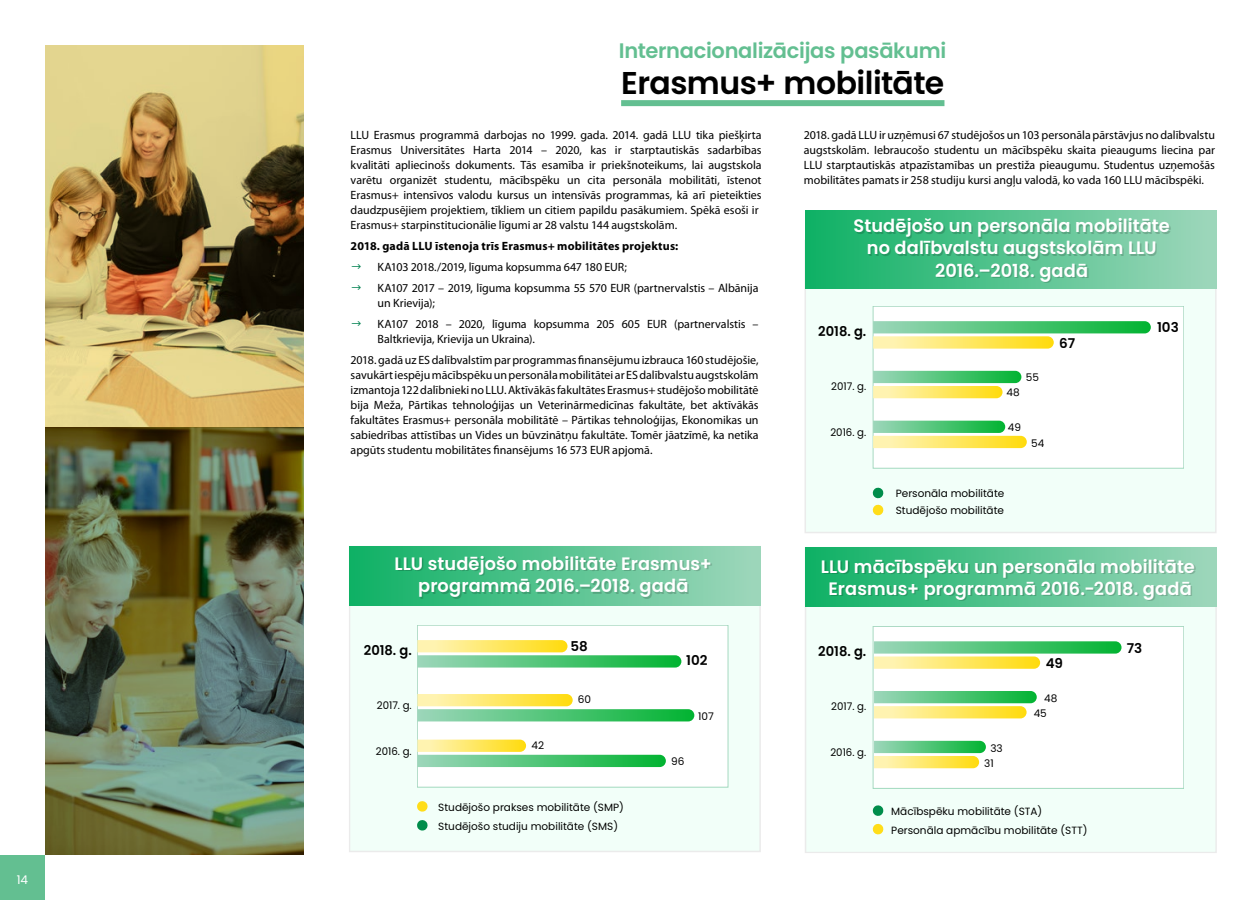
<style>
.page{position:relative;width:1260px;height:900px;background:#fff}
.page>*{position:absolute;margin:0;border:0;box-sizing:border-box;transform-origin:0 0}
.t1{font:600 31.5px "Poppins";letter-spacing:-.02em;color:#000}
.t2{font:600 21px "Poppins";letter-spacing:-.015em;color:#63bf91}
.t3{font:600 18px/22.2px "Poppins";letter-spacing:.005em;color:#fff;text-align:center}
.t4{font:600 13.5px "Poppins";color:#000}
.t5{font:12px/15px "Myriad Pro";letter-spacing:-.005em;color:#000}
.t6{font:700 12px "Myriad Pro";letter-spacing:.01em;color:#000}
.t7{font:12px "Poppins";color:#fff}
.t8{font:10.5px/15.1px "Poppins";color:#000}
</style>
<div class="page">
<div style="left:0;top:855px;width:45px;height:45px;background:#63bf91"></div>
<div style="left:621px;top:100px;width:323px;height:6px;background:#63bf91"></div>
<img style="left:45px;top:45px;width:259px;height:383px">
<img style="left:45px;top:428px;width:259px;height:427px">
<div style="left:806px;top:548px;width:410px;height:305px;background:#f2fff9"></div>
<div style="left:805px;top:547px;width:412px;height:306px;border:2px solid #ebebeb"></div>
<div style="left:873px;top:626px;width:311px;height:162px;background:#fff"></div>
<div style="left:350px;top:547px;width:410px;height:304px;background:#f2fff9"></div>
<div style="left:349px;top:546px;width:412px;height:306px;border:2px solid #ebebeb"></div>
<div style="left:417px;top:625px;width:311px;height:162px;background:#fff"></div>
<svg style="left:417px;top:640px;width:264px;height:28px"></svg>
<svg style="left:417px;top:694px;width:277px;height:27px"></svg>
<svg style="left:417px;top:740px;width:249px;height:27px"></svg>
<svg style="left:417px;top:801px;width:11px;height:11px"></svg>
<svg style="left:417px;top:820px;width:11px;height:11px"></svg>
<div style="left:805px;top:240px;width:411px;height:293px;background:#f2fff9"></div>
<div style="left:805px;top:240px;width:412px;height:293px;border:2px solid #ebebeb"></div>
<div style="left:873px;top:306px;width:311px;height:162px;background:#fff"></div>
<svg style="left:873px;top:321px;width:278px;height:28px"></svg>
<svg style="left:873px;top:371px;width:148px;height:27px;background:#b0dc88"></svg>
<svg style="left:873px;top:421px;width:154px;height:27px;background:#bddf88"></svg>
<svg style="left:872px;top:487px;width:12px;height:29px"></svg>
<div style="left:350px;top:547px;width:410px;height:59px;background:linear-gradient(to right,#0eb165,#9ed7bb)"></div>
<div style="left:806px;top:210px;width:410px;height:79px;background:linear-gradient(to right,#0eb164,#9ed7bb)"></div>
<div style="left:806px;top:548px;width:410px;height:59px;background:linear-gradient(to right,#0eb164,#9ed7bb)"></div>
<svg style="left:874px;top:641px;width:248px;height:28px"></svg>
<svg style="left:874px;top:691px;width:163px;height:27px;background:#b0db84"></svg>
<svg style="left:874px;top:741px;width:112px;height:27px;background:#b1dc84"></svg>
<svg style="left:872px;top:823px;width:12px;height:12px"></svg>
<svg style="left:872px;top:805px;width:12px;height:11px"></svg>
<p class="t7" style="left:17px;top:873px;width:13px">14</p>
<h2 class="t2" style="left:619px;top:38px;width:329px">Internacionalizācijas pasākumi</h2>
<h1 class="t1" style="left:621px;top:65px;width:325px">Erasmus+ mobilitāte</h1>
<p class="t5" style="left:351px;top:127px;width:413px">LLU Erasmus programmā darbojas no 1999. gada. 2014. gadā LLU tika piešķirta Erasmus Universitātes Harta 2014 – 2020, kas ir starptautiskās sadarbības kvalitāti apliecinošs dokuments. Tās esamība ir priekšnoteikums, lai augstskola varētu organizēt studentu, mācībspēku un cita personāla mobilitāti, īstenot Erasmus+ intensīvos valodu kursus un intensīvās programmas, kā arī pieteikties daudzpusējiem projektiem, tīkliem un citiem papildu pasākumiem. Spēkā esoši ir Erasmus+ starpinstitucionālie līgumi ar 28 valstu 144 augstskolām.</p>
<p class="t6" style="left:351px;top:238px;width:329px">2018. gadā LLU īstenoja trīs Erasmus+ mobilitātes projektus:</p>
<p class="t5" style="left:378px;top:256px;width:382px;line-height:21px">KA103 2018./2019, līguma kopsumma 647 180 EUR;<br>KA107 2017 – 2019, līguma kopsumma 55 570 EUR (partnervalstis – Albānija</p>
<p class="t5" style="left:378px;top:292px;width:382px;line-height:21px">un Krievija);<br>KA107 2018 – 2020, līguma kopsumma 205 605 EUR (partnervalstis –</p>
<p class="t5" style="left:351px;top:328px;width:410px;line-height:21px;text-indent:27px">Baltkrievija, Krievija un Ukraina).<br>2018. gadā uz ES dalībvalstīm par programmas finansējumu izbrauca 160 studējošie,</p>
<p class="t5" style="left:351px;top:367px;width:410px;text-align:justify">savukārt iespēju mācībspēku un personāla mobilitātei ar ES dalībvalstu augstskolām izmantoja 122 dalībnieki no LLU. Aktīvākās fakultātes Erasmus+ studējošo mobilitātē bija Meža, Pārtikas tehnoloģijas un Veterinārmedicīnas fakultāte, bet aktīvākās fakultātes Erasmus+ personāla mobilitātē – Pārtikas tehnoloģijas, Ekonomikas un sabiedrības attīstības un Vides un būvzinātņu fakultāte. Tomēr jāatzīmē, ka netika apgūts studentu mobilitātes finansējums 16 573 EUR apjomā.</p>
<p class="t5" style="left:804px;top:127px;width:413px;text-align:justify">2018. gadā LLU ir uzņēmusi 67 studējošos un 103 personāla pārstāvjus no dalībvalstu augstskolām. Iebraucošo studentu un mācībspēku skaita pieaugums liecina par LLU starptautiskās atpazīstamības un prestiža pieaugumu. Studentus uzņemošās mobilitātes pamats ir 258 studiju kursi angļu valodā, ko vada 160 LLU mācībspēki.</p>
<h3 class="t3" style="left:854px;top:215px;width:318px">Studējošo un personāla mobilitāte no dalībvalstu augstskolām LLU<br>2016.–2018. gadā</h3>
<p class="t4" style="left:1157px;top:320px;width:23px">103</p>
<p class="t4" style="left:818px;top:324px;width:49px">2018. g.</p>
<p class="t4" style="left:1059px;top:336px;width:18px">67</p>
<p class="t8" style="left:1026px;top:369px;width:15px">55</p>
<p class="t8" style="left:831px;top:379px;width:36px">2017. g.</p>
<p class="t8" style="left:830px;top:425px;width:37px">2016. g.</p>
<p class="t8" style="left:1007px;top:385px;width:15px">48</p>
<p class="t8" style="left:1008px;top:420px;width:15px">49</p>
<p class="t8" style="left:1031px;top:436px;width:15px">54</p>
<p class="t8" style="left:896px;top:485px;width:110px;line-height:17.1px">Personāla mobilitāte<br>Studējošo mobilitāte</p>
<h3 class="t3" style="left:395px;top:553px;width:319px">LLU studējošo mobilitāte Erasmus+ programmā 2016.–2018. gadā</h3>
<h3 class="t3" style="left:821px;top:555px;width:376px">LLU mācībspēku un personāla mobilitāte<br>Erasmus+ programmā 2016.-2018. gadā</h3>
<p class="t4" style="left:364px;top:643px;width:49px">2018. g.</p>
<p class="t4" style="left:571px;top:638px;width:19px">58</p>
<p class="t4" style="left:686px;top:652px;width:23px">102</p>
<p class="t4" style="left:818px;top:644px;width:49px">2018. g.</p>
<p class="t4" style="left:1046px;top:655px;width:19px">49</p>
<p class="t4" style="left:1127px;top:640px;width:17px">73</p>
<p class="t8" style="left:377px;top:698px;width:36px">2017. g.</p>
<p class="t8" style="left:376px;top:744px;width:37px">2016. g.</p>
<p class="t8" style="left:531px;top:738px;width:14px">42</p>
<p class="t8" style="left:578px;top:692px;width:15px">60</p>
<p class="t8" style="left:698px;top:709px;width:17px">107</p>
<p class="t8" style="left:671px;top:754px;width:15px">96</p>
<p class="t8" style="left:831px;top:699px;width:36px">2017. g.</p>
<p class="t8" style="left:830px;top:745px;width:37px">2016. g.</p>
<p class="t8" style="left:984px;top:741px;width:20px;text-indent:6px">33<br>31</p>
<p class="t8" style="left:1034px;top:690px;width:25px;text-indent:11px">48<br>45</p>
<p class="t8" style="left:438px;top:798px;width:187px;line-height:18.9px">Studējošo prakses mobilitāte (SMP)<br>Studējošo studiju mobilitāte (SMS)</p>
<p class="t8" style="left:891px;top:802px;width:198px;line-height:18.5px">Mācībspēku mobilitāte (STA)<br>Personāla apmācību mobilitāte (STT)</p>
</div>
